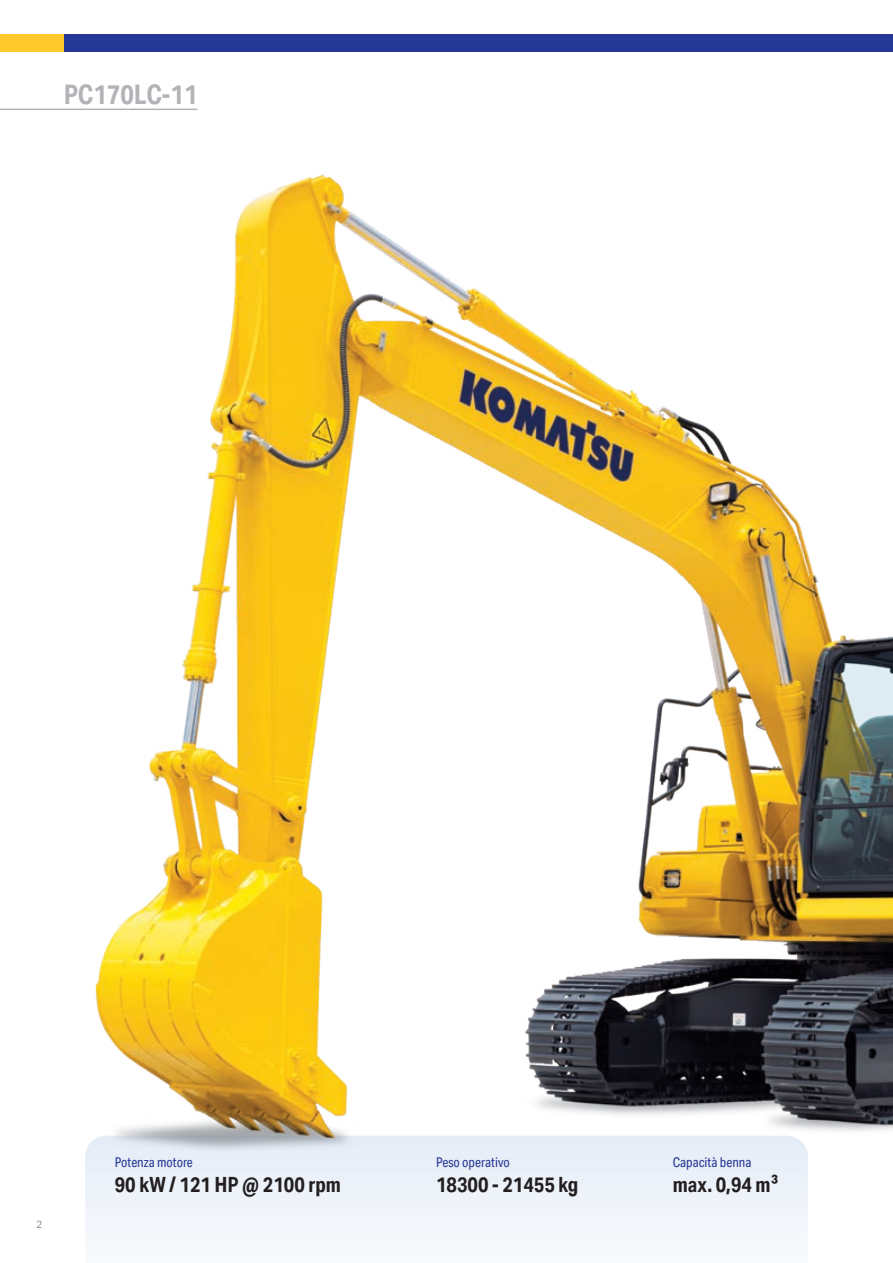
<style>
.page{position:relative;width:893px;height:1263px;background:#fff}
.page>*{position:absolute;margin:0;border:0;box-sizing:border-box;transform-origin:0 0}
.t1{font:700 27px "Aktiv Grotesk Cd";color:#b2b3b7}
.t2{font:700 21px "Aktiv Grotesk Cd";color:#231f20}
.t3{font:13.5px "Aktiv Grotesk Cd";color:#263895}
.t4{font:10.5px "Aktiv Grotesk";color:#939598}
</style>
<div class="page">
<div style="left:85px;top:1200px;width:723px;height:39px;background:#f2f6fb"></div>
<img style="left:85px;top:174px;width:808px;height:1026px">
<hr style="left:0;top:109px;width:198px;height:1px;background:#b2b3b7">
<div style="left:0;top:34px;width:143px;height:17px;background:#fec92d"></div>
<div style="left:64px;top:34px;width:829px;height:17px;background:#263895"></div>
<p class="t1" style="left:64px;top:79px;width:135px">PC170LC-11</p>
<p class="t4" style="left:36px;top:1218px;width:8px">2</p>
<p class="t3" style="left:115px;top:1154px;width:80px">Potenza motore</p>
<p class="t2" style="left:115px;top:1172px;width:228px">90 kW / 121 HP @ 2100 rpm</p>
<p class="t3" style="left:436px;top:1154px;width:75px">Peso operativo</p>
<p class="t2" style="left:436px;top:1172px;width:144px">18300 - 21455 kg</p>
<p class="t3" style="left:673px;top:1154px;width:80px">Capacità benna</p>
<p class="t2" style="left:673px;top:1172px;width:107px">max. 0,94 m³</p>
</div>
